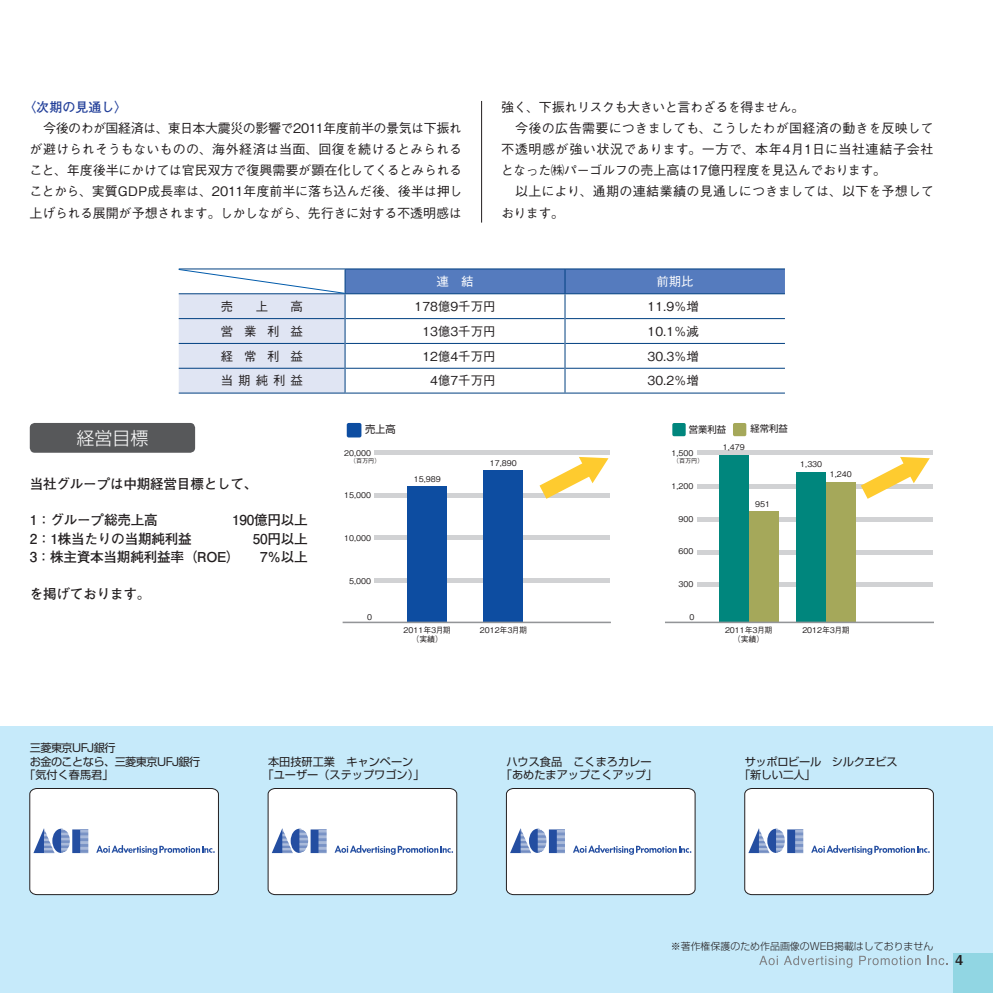
<style>
.page{position:relative;width:993px;height:993px;background:#fff}
.page>*{position:absolute;margin:0;border:0;box-sizing:border-box;transform-origin:0 0}
.t1{font:300 18.03px "Shin Go Pro";color:#fff}
.t2{font:700 13.65px "Futo Go B101 Pro";letter-spacing:-.02em;color:#231f20}
.t3{font:13.65px "Midashi Go Pro MB31";color:#231f20}
.t4{font:500 12.95px/21px "Gothic BBB Pro";letter-spacing:-.01em;color:#231f20;text-align:justify}
.t5{font:700 12.95px "Futo Go B101 Pro";color:#223f99}
.t6{font:500 12.42px "Gothic BBB Pro";color:#231f20}
.t7{font:500 12.42px "Gothic BBB Pro";color:#fff}
.t8{font:11.2px/13.7px "Shin Go Pro";color:#231f20;text-align:center}
.t9{font:11.2px "Shin Go Pro";letter-spacing:-.05em;color:#231f20}
.t10{font:11.2px/13.7px "Shin Go Pro";letter-spacing:-.025em;color:#231f20}
.t11{font:10.33px "Shin Go Pro";color:#231f20}
.t12{font:300 9.97px "Shin Go Pro";color:#231f20}
.t13{font:9.28px "Shin Go Pro";color:#231f20}
.t14{font:500 7.88px/9.5px "Gothic BBB Pro";color:#231f20;text-align:center}
.t15{font:500 6.12px "Gothic BBB Pro";color:#231f20}
</style>
<div class="page">
<hr style="left:179px;top:268px;width:166px;height:1px;background:#014081">
<hr style="left:345px;top:268px;width:220px;height:1px;background:#014081">
<hr style="left:565px;top:268px;width:219px;height:1px;background:#014081">
<svg style="left:179px;top:269px;width:605px;height:124px"></svg>
<hr style="left:481px;top:101px;width:1px;height:121px;background:#231f20">
<div style="left:0;top:725px;width:992px;height:267px;background:#c6eafa"></div>
<div style="left:30px;top:423px;width:165px;height:29px;background:#57585a;border-radius:5px"></div>
<hr style="left:374px;top:578px;width:236px;height:4px;background:#d1d2d4">
<div style="left:374px;top:535px;width:236px;height:5px;background:#d1d2d4"></div>
<hr style="left:374px;top:493px;width:236px;height:4px;background:#d1d2d4">
<div style="left:374px;top:450px;width:236px;height:5px;background:#d1d2d4"></div>
<div style="left:696px;top:549px;width:236px;height:5px;background:#d1d2d4"></div>
<hr style="left:696px;top:582px;width:236px;height:4px;background:#d1d2d4">
<hr style="left:696px;top:484px;width:236px;height:4px;background:#d1d2d4">
<hr style="left:696px;top:517px;width:236px;height:4px;background:#d1d2d4">
<div style="left:696px;top:450px;width:236px;height:5px;background:#d1d2d4"></div>
<div style="left:346px;top:423px;width:15px;height:14px;background:#0d4da1;border-radius:2px"></div>
<div style="left:732px;top:423px;width:14px;height:13px;background:#a5a85a;border-radius:2px"></div>
<div style="left:672px;top:423px;width:13px;height:13px;background:#00867d;border-radius:2px"></div>
<div style="left:483px;top:470px;width:40px;height:152px;background:#0d4da1"></div>
<div style="left:407px;top:486px;width:40px;height:136px;background:#0d4da1"></div>
<div style="left:795px;top:472px;width:30px;height:150px;background:#00867d"></div>
<div style="left:825px;top:482px;width:30px;height:140px;background:#a5a85a"></div>
<div style="left:718px;top:455px;width:30px;height:167px;background:#00867d"></div>
<div style="left:748px;top:511px;width:30px;height:111px;background:#a5a85a"></div>
<div style="left:342px;top:621px;width:268px;height:2px;border:1px solid #939598"></div>
<svg style="left:665px;top:621px;width:268px;height:2px"></svg>
<svg style="left:523px;top:456px;width:86px;height:43px"></svg>
<svg style="left:855px;top:456px;width:75px;height:56px"></svg>
<svg style="left:29px;top:788px;width:190px;height:107px;background:#eaedf2"></svg>
<svg style="left:267px;top:788px;width:190px;height:107px;background:#ebeef3"></svg>
<svg style="left:505px;top:788px;width:190px;height:107px;background:#ecf0f5"></svg>
<svg style="left:744px;top:788px;width:189px;height:107px;background:#eef0f4"></svg>
<svg style="left:759px;top:955px;width:18px;height:9px"></svg>
<svg style="left:784px;top:955px;width:68px;height:12px"></svg>
<svg style="left:859px;top:955px;width:61px;height:9px"></svg>
<svg style="left:927px;top:955px;width:20px;height:9px"></svg>
<div style="left:952px;top:952px;width:40px;height:40px;background:#91d6e3"></div>
<p class="t5" style="left:23px;top:97px;width:106px">〈次期の見通し〉</p>
<p class="t4" style="left:29px;top:116px;width:434px">　今後のわが国経済は、東日本大震災の影響で2011年度前半の景気は下振れが避けられそうもないものの、海外経済は当面、回復を続けるとみられること、年度後半にかけては官民双方で復興需要が顕在化してくるとみられることから、実質GDP成長率は、2011年度前半に落ち込んだ後、後半は押し上げられる展開が予想されます。しかしながら、先行きに対する不透明感は</p>
<p class="t4" style="left:500px;top:95px;width:434px;text-align:left">強く、下振れリスクも大きいと言わざるを得ません。<br>　今後の広告需要につきましても、こうしたわが国経済の動きを反映して不透明感が強い状況であります。一方で、本年4月1日に当社連結子会社となった㈱パーゴルフの売上高は17億円程度を見込んでおります。<br>　以上により、通期の連結業績の見通しにつきましては、以下を予想しております。</p>
<p class="t7" style="left:436px;top:271px;width:39px">連　結</p>
<p class="t7" style="left:656px;top:271px;width:39px">前期比</p>
<p class="t6" style="left:221px;top:296px;width:14px">売</p>
<p class="t6" style="left:255px;top:296px;width:14px">上</p>
<p class="t6" style="left:290px;top:296px;width:14px">高</p>
<p class="t6" style="left:414px;top:296px;width:82px">178億9千万円</p>
<p class="t6" style="left:647px;top:296px;width:53px">11.9％増</p>
<p class="t6" style="left:221px;top:321px;width:83px">営業利益</p>
<p class="t6" style="left:422px;top:321px;width:75px">13億3千万円</p>
<p class="t6" style="left:647px;top:321px;width:53px">10.1％減</p>
<p class="t6" style="left:221px;top:346px;width:83px">経常利益</p>
<p class="t6" style="left:422px;top:346px;width:75px">12億4千万円</p>
<p class="t6" style="left:647px;top:346px;width:53px">30.3％増</p>
<p class="t6" style="left:221px;top:370px;width:83px">当期純利益</p>
<p class="t6" style="left:430px;top:370px;width:67px">4億7千万円</p>
<p class="t6" style="left:647px;top:370px;width:53px">30.2％増</p>
<h1 class="t1" style="left:76px;top:423px;width:73px">経営目標</h1>
<p class="t2" style="left:30px;top:472px;width:229px">当社グループは中期経営目標として、</p>
<p class="t2" style="left:30px;top:508px;width:129px">1：グループ総売上高</p>
<p class="t2" style="left:232px;top:508px;width:77px">190億円以上</p>
<p class="t2" style="left:30px;top:527px;width:163px">2：1株当たりの当期純利益</p>
<p class="t2" style="left:253px;top:527px;width:57px">50円以上</p>
<p class="t2" style="left:30px;top:546px;width:211px">3：株主資本当期純利益率（ROE）</p>
<p class="t2" style="left:260px;top:546px;width:49px">7％以上</p>
<p class="t2" style="left:30px;top:583px;width:122px">を掲げております。</p>
<p class="t11" style="left:365px;top:421px;width:32px">売上高</p>
<p class="t15" style="left:350px;top:456px;width:32px">（百万円）</p>
<p class="t14" style="left:344px;top:446px;width:28px">20,000</p>
<p class="t14" style="left:344px;top:489px;width:28px">15,000</p>
<p class="t14" style="left:344px;top:532px;width:28px">10,000</p>
<p class="t14" style="left:349px;top:574px;width:23px">5,000</p>
<p class="t14" style="left:367px;top:611px;width:6px">0</p>
<p class="t14" style="left:413px;top:473px;width:28px">15,989</p>
<p class="t14" style="left:490px;top:457px;width:28px">17,890</p>
<p class="t13" style="left:688px;top:422px;width:39px">営業利益</p>
<p class="t13" style="left:750px;top:421px;width:39px">経常利益</p>
<p class="t14" style="left:671px;top:447px;width:23px">1,500</p>
<p class="t15" style="left:672px;top:456px;width:32px">（百万円）</p>
<p class="t14" style="left:671px;top:480px;width:23px">1,200</p>
<p class="t14" style="left:678px;top:512px;width:16px">900</p>
<p class="t14" style="left:678px;top:545px;width:16px">600</p>
<p class="t14" style="left:678px;top:578px;width:16px">300</p>
<p class="t14" style="left:689px;top:611px;width:6px">0</p>
<p class="t14" style="left:722px;top:441px;width:23px">1,479</p>
<p class="t14" style="left:754px;top:498px;width:16px">951</p>
<p class="t14" style="left:800px;top:458px;width:23px">1,330</p>
<p class="t14" style="left:829px;top:468px;width:23px">1,240</p>
<p class="t9" style="left:30px;top:738px;width:98px">三菱東京UFJ銀行　</p>
<p class="t9" style="left:30px;top:752px;width:172px">お金のことなら、三菱東京UFJ銀行</p>
<p class="t8" style="left:24px;top:766px;width:91px">「気付く春馬君」</p>
<p class="t14" style="left:403px;top:624px;width:49px">2011年３月期（実績）</p>
<p class="t14" style="left:479px;top:624px;width:49px">2012年３月期</p>
<p class="t14" style="left:724px;top:624px;width:49px">2011年３月期（実績）</p>
<p class="t14" style="left:802px;top:624px;width:49px">2012年３月期</p>
<p class="t8" style="left:262px;top:753px;width:163px">本田技研工業　キャンペーン<br>「ユーザー（ステップワゴン）」</p>
<p class="t8" style="left:500px;top:753px;width:158px">ハウス食品　こくまろカレー「あめたまアップこくアップ」</p>
<p class="t10" style="left:739px;top:753px;width:160px;text-indent:6px">サッポロビール　シルクヱビス「新しい二人」</p>
<p class="t12" style="left:670px;top:937px;width:264px">※著作権保護のため作品画像のWEB掲載はしておりません</p>
<p class="t3" style="left:955px;top:948px;width:9px">4</p>
</div>
